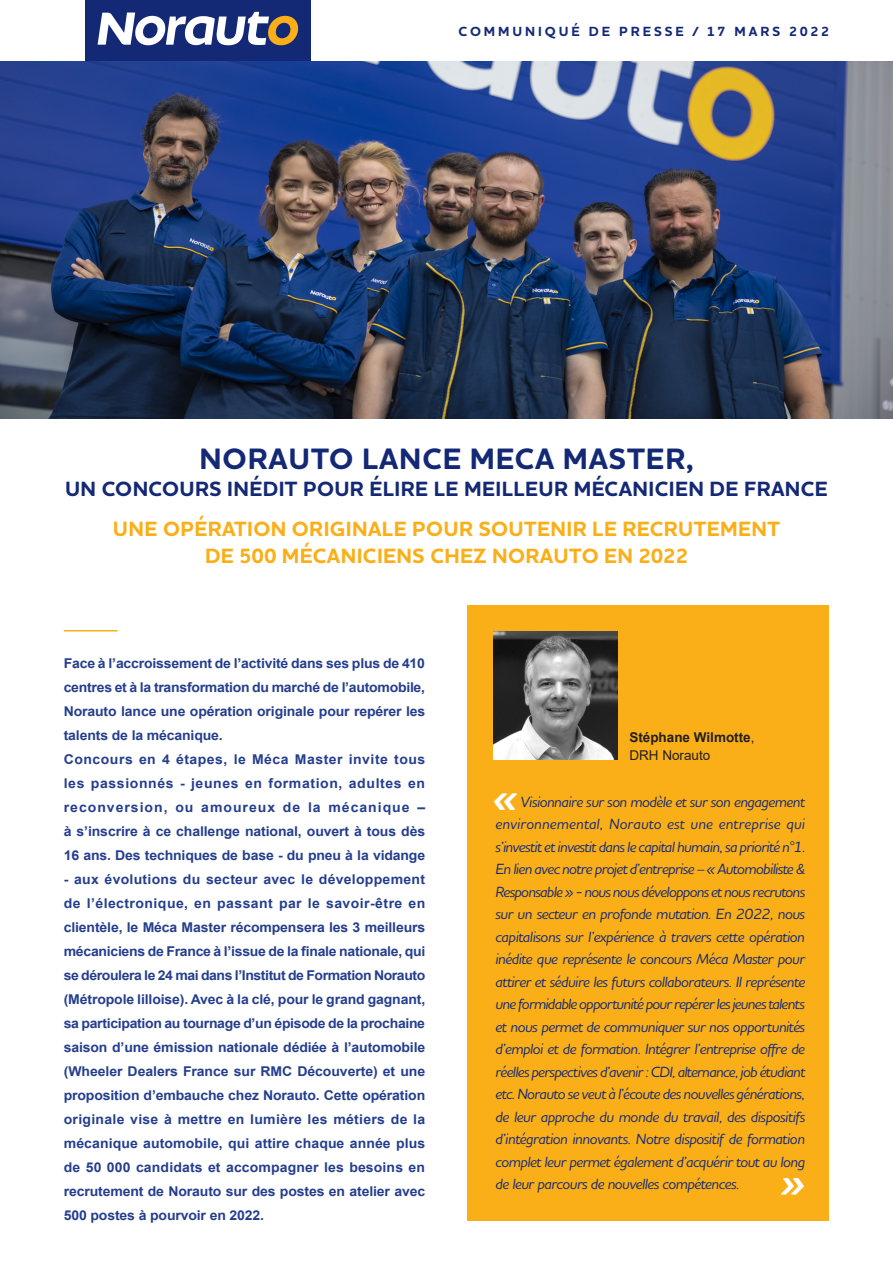
<style>
.page{position:relative;width:893px;height:1263px;background:#fff}
.page>*{position:absolute;margin:0;border:0;box-sizing:border-box;transform-origin:0 0}
.t1{font:italic 700 36px "Houschka Alt Pro";color:#fff}
.t2{font:700 30px "Houschka Alt Pro";letter-spacing:.03em;color:#142975}
.t3{font:700 21px/27px "Houschka Alt Pro";letter-spacing:.02em;color:#faaf18;text-align:center}
.t4{font:700 21px "Houschka Alt Pro";letter-spacing:.02em;color:#142975}
.t5{font:italic 500 15px/22.5px "Houschka Alt Pro";letter-spacing:-.03em;color:#142975;text-align:justify}
.t6{font:700 13.5px/24px "Arial";letter-spacing:-.01em;color:#253f8e;scale:1.04 1}
.t7{font:700 13.5px "Houschka Alt Pro";letter-spacing:.22em;color:#142975}
.t8{font:700 13.5px/18px "Arial";color:#231f20}
.s1{font-weight:400}
</style>
<div class="page">
<div style="left:85px;top:0;width:226px;height:62px;background:#142975"></div>
<svg style="left:98px;top:12px;width:201px;height:34px"></svg>
<img style="left:0;top:62px;width:893px;height:357px">
<div style="left:468px;top:605px;width:361px;height:615px;background:#faaf18"></div>
<img style="left:493px;top:632px;width:124px;height:127px">
<hr style="left:64px;top:630px;width:54px;height:1px;background:#faaf18">
<p class="t7" style="left:459px;top:22px;width:372px">COMMUNIQUÉ DE PRESSE / 17 MARS 2022</p>
<h2 class="t2" style="left:200px;top:440px;width:496px">NORAUTO LANCE MECA MASTER,</h2>
<h3 class="t4" style="left:65px;top:476px;width:764px">UN CONCOURS INÉDIT POUR ÉLIRE LE MEILLEUR MÉCANICIEN DE FRANCE</h3>
<h3 class="t3" style="left:113px;top:516px;width:669px">UNE OPÉRATION ORIGINALE POUR SOUTENIR LE RECRUTEMENT<br>DE 500 MÉCANICIENS CHEZ NORAUTO EN 2022</h3>
<p class="t6" style="left:64px;top:651px;width:349px">Face à l’accroissement de l’activité dans ses plus de 410 centres et à la transformation du marché de l’automobile, Norauto lance une opération originale pour repérer les talents de la mécanique.<br>Concours en 4 étapes, le Méca Master invite tous les passionnés - jeunes en formation, adultes en reconversion, ou amoureux de la mécanique – à s’inscrire à ce challenge national, ouvert à tous dès 16 ans. Des techniques de base - du pneu à la vidange</p>
<p class="t6" style="left:64px;top:867px;width:349px;text-align:justify">- aux évolutions du secteur avec le développement de l’électronique, en passant par le savoir-être en clientèle, le Méca Master récompensera les 3 meilleurs mécaniciens de France à l’issue de la finale nationale, qui se déroulera le 24 mai dans l’Institut de Formation Norauto (Métropole lilloise). Avec à la clé, pour le grand gagnant, sa participation au tournage d’un épisode de la prochaine saison d’une émission nationale dédiée à l’automobile (Wheeler Dealers France sur RMC Découverte) et une proposition d’embauche chez Norauto. Cette opération originale vise à mettre en lumière les métiers de la mécanique automobile, qui attire chaque année plus de 50 000 candidats et accompagner les besoins en recrutement de Norauto sur des postes en atelier avec 500 postes à pourvoir en 2022.</p>
<p class="t8" style="left:629px;top:728px;width:127px">Stéphane Wilmotte<span class="s1">,<br>DRH Norauto</span></p>
<h1 class="t1" style="left:493px;top:775px;width:26px">«</h1>
<p class="t5" style="left:496px;top:790px;width:311px;text-indent:25px">Visionnaire sur son modèle et sur son engagement environnemental, Norauto est une entreprise qui s’investit et investit dans le capital humain, sa priorité n°1.<br>En lien avec notre projet d’entreprise – « Automobiliste &amp; Responsable » - nous nous développons et nous recrutons sur un secteur en profonde mutation. En 2022, nous capitalisons sur l’expérience à travers cette opération inédite que représente le concours Méca Master pour attirer et séduire les futurs collaborateurs. Il représente une formidable opportunité pour repérer les jeunes talents et nous permet de communiquer sur nos opportunités d’emploi et de formation. Intégrer l’entreprise offre de réelles perspectives d’avenir : CDI, alternance, job étudiant etc. Norauto se veut à l’écoute des nouvelles générations, de leur approche du monde du travail, des dispositifs d’intégration innovants. Notre dispositif de formation complet leur permet également d’acquérir tout au long de leur parcours de nouvelles compétences.</p>
<h1 class="t1" style="left:805px;top:1213px;width:26px;rotate:-180deg">«</h1>
</div>
